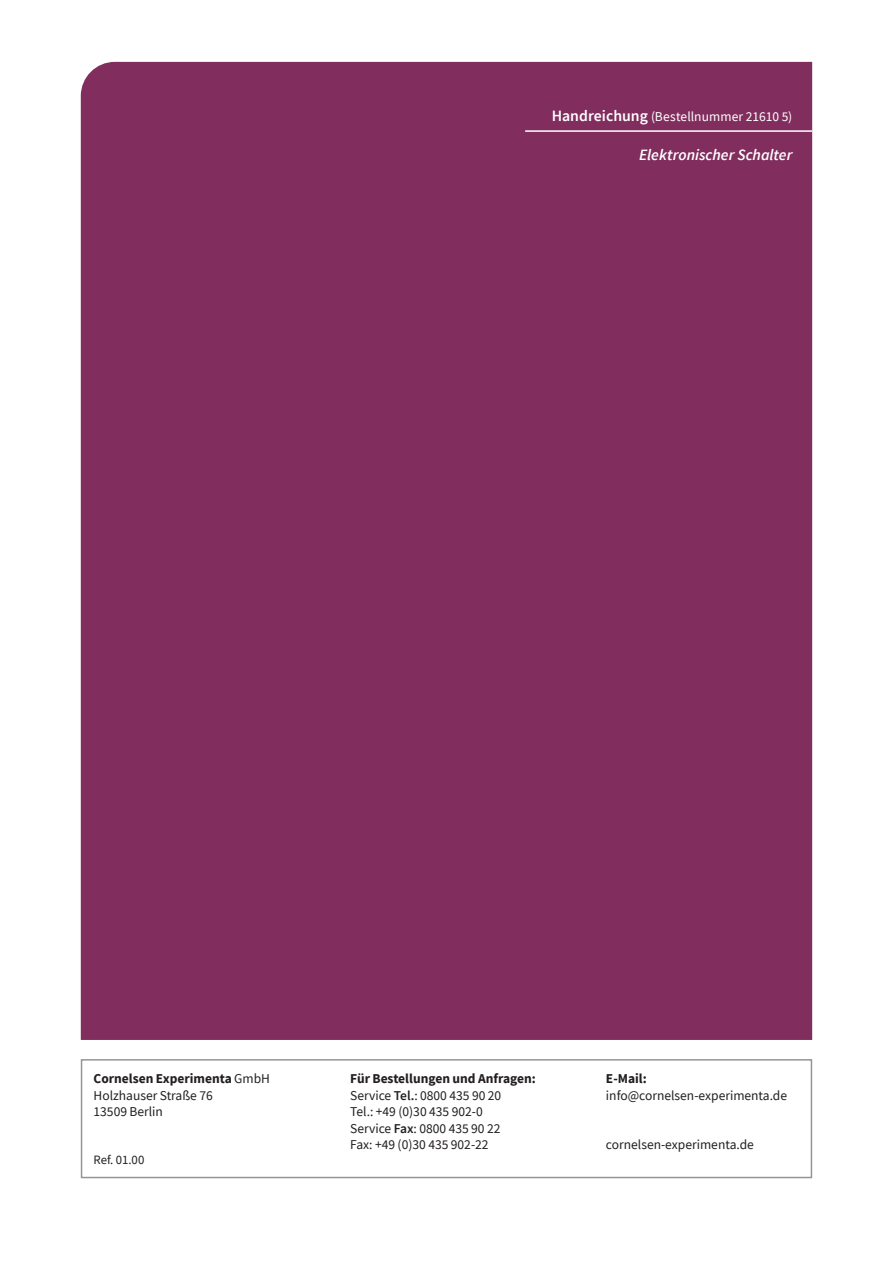
<style>
.page{position:relative;width:893px;height:1263px;background:#fff}
.page>*{position:absolute;margin:0;border:0;box-sizing:border-box;transform-origin:0 0}
.Lehrer_Versuchstitel{font:italic 600 15.75px "CV Source Sans";color:#fff}
.Abspanntext{font:13.5px "CV Source Sans";color:#231f20}
.Abspanntext_bold{font:700 13.5px "CV Source Sans";color:#231f20}
.Lehrer_Versuchstitel-2{font:13.5px "CV Source Sans";letter-spacing:.005em;color:#fff}
.Abspanntext_bold-2{font:13.5px "CV Source Sans";color:#231f20}
.Abspanntext_medium{font:12.75px "CV Source Sans";color:#231f20}
.s1{font-weight:600;font-size:15.75px}
.s2{font-weight:400}
.s3{font-weight:600}
</style>
<div class="page">
<div style="left:81px;top:62px;width:731px;height:978px;background:#812e5f"></div>
<hr style="left:525px;top:130px;width:287px;height:2px;background:#fff">
<div style="left:81px;top:1059px;width:731px;height:119px;border:2px solid #939598"></div>
<p class="Lehrer_Versuchstitel-2" style="left:552px;top:107px;width:242px"><span class="s1">Handreichung</span> (Bestellnummer 21610 5)</p>
<p class="Lehrer_Versuchstitel" style="left:639px;top:144px;width:155px">Elektronischer Schalter</p>
<p class="Abspanntext_bold" style="left:94px;top:1069px;width:178px">Cornelsen Experimenta <span class="s2">GmbH</span></p>
<p class="Abspanntext" style="left:94px;top:1086px;width:121px">Holzhauser Straße 76</p>
<p class="Abspanntext" style="left:94px;top:1103px;width:71px">13509 Berlin</p>
<p class="Abspanntext_medium" style="left:94px;top:1152px;width:52px">Ref. 01.00</p>
<p class="Abspanntext_bold" style="left:350px;top:1069px;width:187px">Für Bestellungen und Anfragen:</p>
<p class="Abspanntext" style="left:350px;top:1086px;width:153px">Service <span class="s3">Tel.</span>: 0800 435 90 20</p>
<p class="Abspanntext" style="left:350px;top:1103px;width:134px">Tel.: +49 (0)30 435 902-0</p>
<p class="Abspanntext" style="left:350px;top:1119px;width:152px">Service <span class="s3">Fax</span>: 0800 435 90 22</p>
<p class="Abspanntext" style="left:350px;top:1136px;width:140px">Fax: +49 (0)30 435 902-22</p>
<p class="Abspanntext_bold" style="left:606px;top:1069px;width:42px">E-Mail:</p>
<p class="Abspanntext_bold-2" style="left:606px;top:1086px;width:183px">info@cornelsen-experimenta.de</p>
<p class="Abspanntext" style="left:606px;top:1136px;width:149px">cornelsen-experimenta.de</p>
</div>
